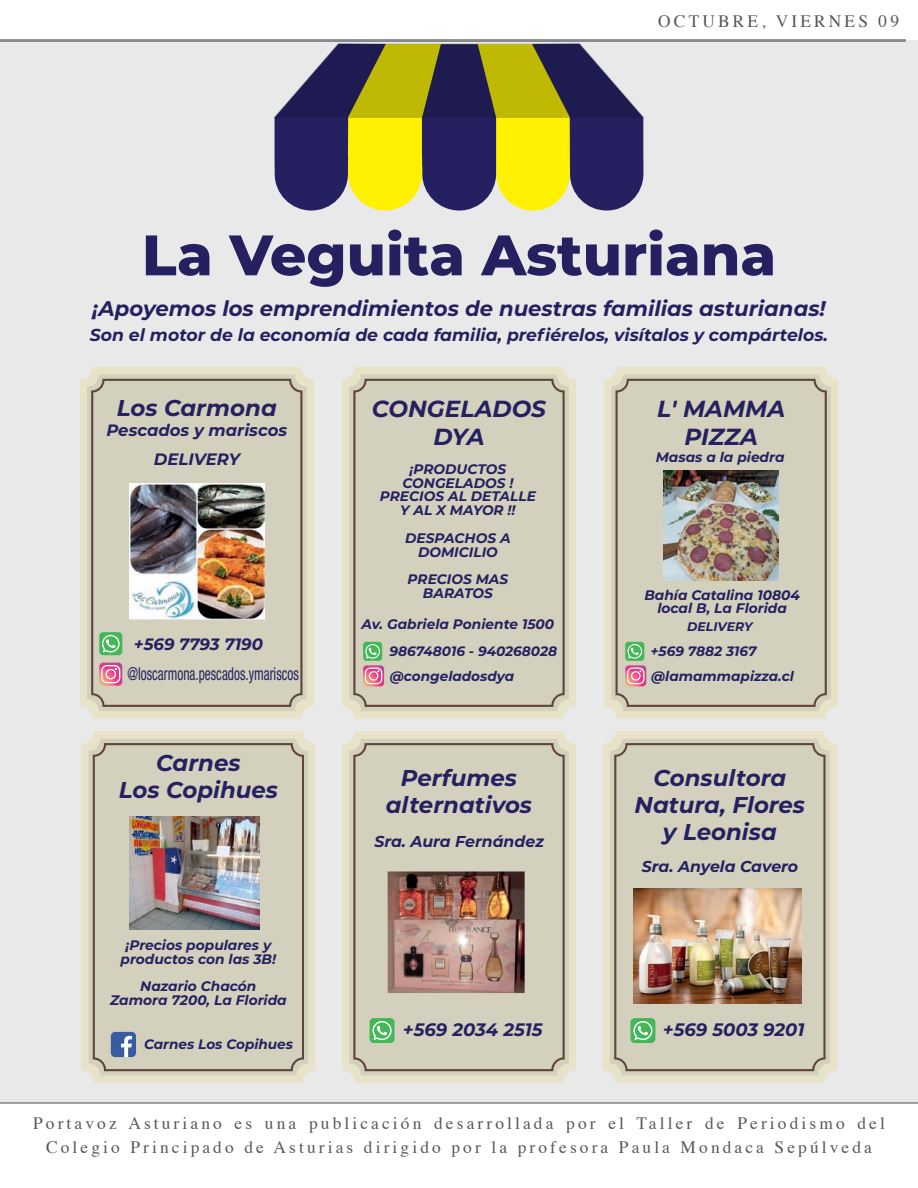
<style>
.page{position:relative;width:918px;height:1188px;background:#fff}
.page>*{position:absolute;margin:0;border:0;box-sizing:border-box;transform-origin:0 0}
.t1{font:800 57px "Montserrat";color:#252161}
.t2{font:italic 700 23.25px/27.9px "Montserrat";color:#252161;text-align:center}
.t3{font:italic 700 22.95px/27.5px "Montserrat";color:#252161;text-align:center}
.t4{font:italic 700 21.3px "Montserrat";color:#252161}
.t5{font:italic 700 18px "Montserrat";color:#252161}
.t6{font:condensed 17.85px "Helvetica Neue LT Std";color:#252161;scale:.75 1}
.t7{font:17.4px/23.7px "Times";letter-spacing:.18em;color:#57585a;text-align:center}
.t8{font:italic 700 17.25px "Montserrat";color:#252161}
.t9{font:italic 700 16.5px/29.5px "Montserrat";color:#252161;text-align:center}
.t10{font:italic 700 15.75px "Montserrat";color:#252161}
.t11{font:italic 700 13.8px/13.8px "Montserrat";color:#252161;text-align:center}
.t12{font:italic 700 13.65px/24.8px "Montserrat";color:#252161}
.t13{font:italic 700 12.45px "Montserrat";color:#252161}
</style>
<div class="page">
<hr style="left:0;top:39px;width:906px;height:3px;background:#939598">
<div style="left:0;top:40px;width:918px;height:1063px;background:#e9e9e9"></div>
<svg style="left:273px;top:43px;width:372px;height:168px;background:#817b4e"></svg>
<hr style="left:0;top:1102px;width:918px;height:2px;background:#808285">
<div style="left:342px;top:367px;width:234px;height:352px;background:#e8e2c9;border-radius:13px"></div>
<div style="left:349px;top:375px;width:220px;height:336px;background:#d3d0bd;border-radius:12px"></div>
<svg style="left:353px;top:379px;width:212px;height:328px"></svg>
<div style="left:363px;top:642px;width:19px;height:19px;background:#44b759;border-radius:3px"></div>
<svg style="left:365px;top:644px;width:15px;height:15px"></svg>
<svg style="left:363px;top:665px;width:21px;height:21px"></svg>
<div style="left:604px;top:367px;width:234px;height:352px;background:#e8e2c9;border-radius:13px"></div>
<svg style="left:611px;top:375px;width:220px;height:336px;background:#cfcbb8"></svg>
<div style="left:616px;top:379px;width:211px;height:328px;background:#d3d0bd"></div>
<div style="left:625px;top:642px;width:19px;height:19px;background:#44b759;border-radius:3px"></div>
<svg style="left:628px;top:644px;width:14px;height:15px"></svg>
<svg style="left:625px;top:665px;width:21px;height:21px"></svg>
<div style="left:80px;top:367px;width:234px;height:352px;background:#e8e2c9;border-radius:13px"></div>
<svg style="left:87px;top:375px;width:220px;height:336px;background:#cfcbb8"></svg>
<div style="left:91px;top:379px;width:211px;height:328px;background:#d3d0bd"></div>
<svg style="left:99px;top:663px;width:23px;height:23px"></svg>
<div style="left:99px;top:632px;width:23px;height:23px;background:#44b759;border-radius:4px"></div>
<svg style="left:102px;top:635px;width:18px;height:18px"></svg>
<img style="left:129px;top:483px;width:135px;height:136px">
<img style="left:663px;top:471px;width:116px;height:109px">
<div style="left:81px;top:731px;width:234px;height:352px;background:#e8e2c9;border-radius:13px"></div>
<svg style="left:89px;top:739px;width:219px;height:336px;background:#d0ccb9"></svg>
<div style="left:93px;top:743px;width:211px;height:328px;background:#d3d0bd"></div>
<img style="left:129px;top:816px;width:130px;height:114px">
<div style="left:111px;top:1032px;width:25px;height:25px;background:#375c9f;border-radius:4px"></div>
<svg style="left:121px;top:1036px;width:11px;height:21px"></svg>
<div style="left:342px;top:731px;width:234px;height:352px;background:#e8e2c9;border-radius:13px"></div>
<div style="left:349px;top:739px;width:220px;height:336px;background:#d3d0bd;border-radius:12px"></div>
<svg style="left:353px;top:743px;width:212px;height:328px"></svg>
<div style="left:370px;top:1018px;width:25px;height:25px;background:#44b759;border-radius:4px"></div>
<svg style="left:373px;top:1021px;width:19px;height:19px"></svg>
<img style="left:387px;top:871px;width:138px;height:122px">
<div style="left:603px;top:731px;width:234px;height:352px;background:#e8e2c9;border-radius:13px"></div>
<div style="left:610px;top:739px;width:220px;height:336px;background:#d3d0bd;border-radius:12px"></div>
<svg style="left:614px;top:743px;width:212px;height:328px"></svg>
<div style="left:630px;top:1018px;width:25px;height:25px;background:#44b759;border-radius:4px"></div>
<svg style="left:633px;top:1021px;width:20px;height:19px"></svg>
<img style="left:634px;top:889px;width:167px;height:114px">
<p class="t7" style="left:658px;top:8px;width:242px">OCTUBRE, VIERNES 09</p>
<h1 class="t1" style="left:142px;top:213px;width:636px">La Veguita Asturiana</h1>
<h3 class="t4" style="left:92px;top:293px;width:735px">¡Apoyemos los emprendimientos de nuestras familias asturianas!</h3>
<p class="t8" style="left:90px;top:323px;width:740px">Son el motor de la economía de cada familia, prefiérelos, visítalos y compártelos.</p>
<h3 class="t3" style="left:117px;top:393px;width:162px">Los Carmona</h3>
<p class="t9" style="left:106px;top:414px;width:182px">Pescados y mariscos<br>DELIVERY</p>
<p class="t9" style="left:134px;top:628px;width:131px">+569 7793 7190</p>
<p class="t6" style="left:128px;top:663px;width:230px">@loscarmona.pescados.ymariscos</p>
<h3 class="t3" style="left:119px;top:748px;width:161px">Carnes<br>Los Copihues</h3>
<p class="t11" style="left:121px;top:938px;width:157px">¡Precios populares y productos con las 3B!</p>
<p class="t11" style="left:110px;top:979px;width:178px">Nazario Chacón<br>Zamora 7200, La Florida</p>
<p class="t12" style="left:144px;top:1031px;width:151px">Carnes Los Copihues</p>
<h2 class="t2" style="left:372px;top:394px;width:176px">CONGELADOS<br>DYA</h2>
<p class="t11" style="left:380px;top:461px;width:158px">¡PRODUCTOS<br>CONGELADOS !<br>PRECIOS AL DETALLE<br>Y AL X MAYOR !!</p>
<p class="t11" style="left:405px;top:530px;width:107px">DESPACHOS A<br>DOMICILIO</p>
<p class="t11" style="left:408px;top:572px;width:102px">PRECIOS MAS<br>BARATOS</p>
<p class="t11" style="left:362px;top:617px;width:194px">Av. Gabriela Poniente 1500</p>
<p class="t12" style="left:390px;top:638px;width:169px">986748016 - 940268028 @congeladosdya</p>
<h3 class="t3" style="left:386px;top:763px;width:148px">Perfumes alternativos</h3>
<p class="t10" style="left:374px;top:830px;width:171px">Sra. Aura Fernández</p>
<h3 class="t5" style="left:403px;top:1017px;width:141px">+569 2034 2515</h3>
<h2 class="t2" style="left:657px;top:394px;width:130px">L' MAMMA<br>PIZZA</h2>
<p class="t11" style="left:656px;top:450px;width:130px">Masas a la piedra</p>
<p class="t11" style="left:644px;top:587px;width:157px">Bahía Catalina 10804 local B, La Florida</p>
<p class="t13" style="left:687px;top:618px;width:67px">DELIVERY</p>
<p class="t12" style="left:650px;top:638px;width:145px">+569 7882 3167 @lamammapizza.cl</p>
<h3 class="t3" style="left:635px;top:763px;width:172px">Consultora<br>Natura, Flores y Leonisa</h3>
<p class="t10" style="left:642px;top:855px;width:158px">Sra. Anyela Cavero</p>
<h3 class="t5" style="left:663px;top:1017px;width:143px">+569 5003 9201</h3>
<p class="t7" style="left:33px;top:1110px;width:853px">Portavoz Asturiano es una publicación desarrollada por el Taller de Periodismo del<br>Colegio Principado de Asturias dirigido por la profesora Paula Mondaca Sepúlveda</p>
</div>
